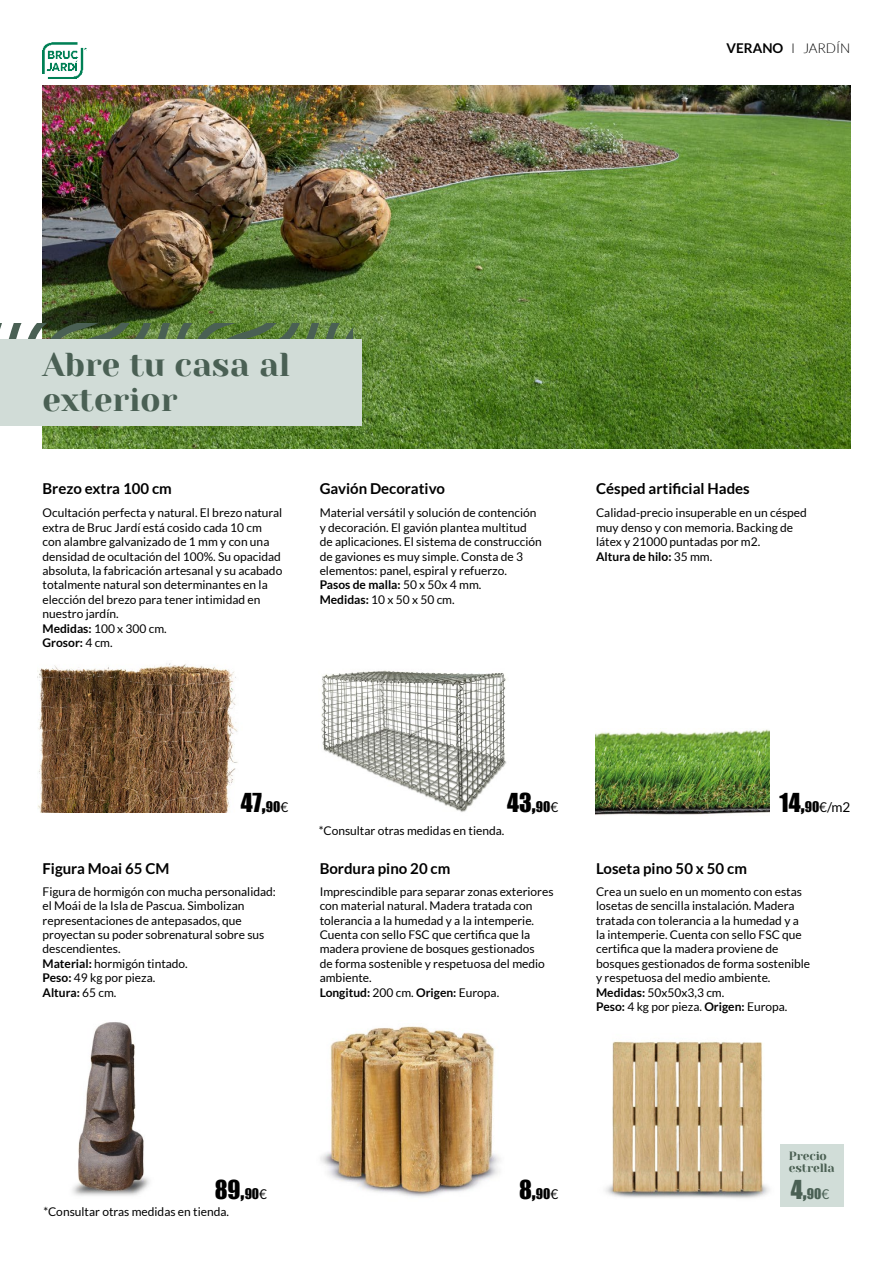
<style>
.page{position:relative;width:893px;height:1263px;background:#fff}
.page>*{position:absolute;margin:0;border:0;box-sizing:border-box;transform-origin:0 0}
.Títulos_cosas{font:33px/34.5px "Yeseva One";color:#4a6054}
.t1{font:24px "Impact";color:#000}
.t2{font:24px "Impact";color:#4a6054}
.Títulos_productos{font:700 15px "Lato";color:#000}
.t3{font:300 13.5px "Lato";color:#000}
.t4{font:13.5px "Lato";color:#000}
.Lista_con_puntos{font:12px/14.4px "Lato";color:#000}
.Lista_con_puntos-2{font:700 12px "Lato";color:#000}
.Cuerpo_párrafos_info{font:12px "Lato";color:#000}
.Títulos_cosas-2{font:12px/12px "Yeseva One";letter-spacing:-.01em;color:#4b6053}
.s1{font-weight:700}
.s2{font-weight:400}
.s3{font-size:13.5px}
.s4{font-family:"Lato";font-size:13.5px}
.s5{font-family:"Impact";font-size:24px}
.s6{font-family:"Impact"}
</style>
<div class="page">
<img style="left:43px;top:85px;width:807px;height:364px">
<img style="left:37px;top:663px;width:201px;height:150px">
<img style="left:72px;top:1022px;width:78px;height:174px">
<img style="left:595px;top:729px;width:175px;height:86px">
<img style="left:605px;top:1041px;width:239px;height:166px">
<img style="left:321px;top:670px;width:186px;height:142px">
<img style="left:320px;top:1026px;width:180px;height:171px">
<svg style="left:0;top:323px;width:353px;height:16px;background:#627e50"></svg>
<div style="left:0;top:339px;width:361px;height:86px;background:#d1dcd7"></div>
<div style="left:780px;top:1144px;width:64px;height:62px;background:#d1ddd8"></div>
<img style="left:43px;top:42px;width:43px;height:37px">
<p class="t3" style="left:727px;top:41px;width:125px"><span class="s1">VERANO</span> I JARDÍN</p>
<p class="Títulos_cosas" style="left:43px;top:346px;width:249px">Abre tu casa al exterior</p>
<p class="Títulos_productos" style="left:43px;top:480px;width:131px">Brezo extra 100 cm</p>
<p class="Lista_con_puntos" style="left:43px;top:506px;width:241px">Ocultación perfecta y natural. El brezo natural extra de Bruc Jardí está cosido cada 10 cm con alambre galvanizado de 1 mm y con una densidad de ocultación del 100%. Su opacidad absoluta, la fabricación artesanal y su acabado totalmente natural son determinantes en la elección del brezo para tener intimidad en nuestro jardín.</p>
<p class="Lista_con_puntos" style="left:43px;top:621px;width:126px"><span class="s1">Medidas:</span> 100 x 300 cm.</p>
<p class="Lista_con_puntos-2" style="left:43px;top:636px;width:72px">Grosor: <span class="s2">4 cm.</span></p>
<p class="Títulos_productos" style="left:320px;top:480px;width:127px">Gavión Decorativo</p>
<p class="Lista_con_puntos" style="left:320px;top:506px;width:224px">Material versátil y solución de contención y decoración. El gavión plantea multitud de aplicaciones. El sistema de construcción de gaviones es muy simple. Consta de 3 elementos: panel, espiral y refuerzo.</p>
<p class="Lista_con_puntos-2" style="left:320px;top:578px;width:163px">Pasos de malla: <span class="s2">50 x 50x 4 mm.</span></p>
<p class="Lista_con_puntos" style="left:320px;top:592px;width:136px"><span class="s1">Medidas:</span> 10 x 50 x 50 cm.</p>
<p class="Títulos_productos" style="left:596px;top:480px;width:155px">Césped artificial Hades</p>
<p class="Lista_con_puntos" style="left:596px;top:506px;width:212px">Calidad-precio insuperable en un césped muy denso y con memoria. Backing de</p>
<p class="Lista_con_puntos" style="left:596px;top:535px;width:166px">látex y 21000 puntadas por m2.</p>
<p class="Lista_con_puntos-2" style="left:596px;top:549px;width:118px">Altura de hilo: <span class="s2">35 mm.</span></p>
<p class="t1" style="left:241px;top:784px;width:49px">47,<span class="s3">90</span><span class="s4">€</span></p>
<p class="t1" style="left:507px;top:784px;width:53px">43,<span class="s3">90</span><span class="s4">€</span></p>
<p class="t4" style="left:780px;top:800px;width:72px"><span class="s5">14,</span><span class="s6">90</span>€/m2</p>
<p class="Cuerpo_párrafos_info" style="left:319px;top:824px;width:187px">*Consultar otras medidas en tienda.</p>
<p class="Títulos_productos" style="left:43px;top:860px;width:128px">Figura Moai 65 CM</p>
<p class="Títulos_productos" style="left:320px;top:860px;width:132px">Bordura pino 20 cm</p>
<p class="Títulos_productos" style="left:596px;top:860px;width:152px">Loseta pino 50 x 50 cm</p>
<p class="Lista_con_puntos" style="left:43px;top:884px;width:235px">Figura de hormigón con mucha personalidad: el Moái de la Isla de Pascua. Simbolizan representaciones de antepasados, que proyectan su poder sobrenatural sobre sus descendientes.</p>
<p class="Lista_con_puntos" style="left:43px;top:956px;width:147px"><span class="s1">Material:</span> hormigón tintado.</p>
<p class="Lista_con_puntos" style="left:43px;top:971px;width:114px"><span class="s1">Peso:</span> 49 kg por pieza.</p>
<p class="Lista_con_puntos-2" style="left:43px;top:985px;width:75px">Altura: <span class="s2">65 cm.</span></p>
<p class="Lista_con_puntos" style="left:320px;top:884px;width:235px">Imprescindible para separar zonas exteriores con material natural. Madera tratada con tolerancia a la humedad y a la intemperie.<br>Cuenta con sello FSC que certifica que la madera proviene de bosques gestionados<br>de forma sostenible y respetuosa del medio ambiente.</p>
<p class="Lista_con_puntos-2" style="left:320px;top:985px;width:181px">Longitud: <span class="s2">200 cm.</span> Origen: <span class="s2">Europa.</span></p>
<p class="Lista_con_puntos" style="left:596px;top:884px;width:207px">Crea un suelo en un momento con estas losetas de sencilla instalación. Madera tratada con tolerancia a la humedad y a la intemperie. Cuenta con sello FSC que certifica que la madera proviene de</p>
<p class="Lista_con_puntos" style="left:596px;top:956px;width:216px">bosques gestionados de forma sostenible</p>
<p class="Lista_con_puntos" style="left:596px;top:971px;width:176px">y respetuosa del medio ambiente.</p>
<p class="Lista_con_puntos" style="left:596px;top:985px;width:130px"><span class="s1">Medidas:</span> 50x50x3,3 cm.</p>
<p class="Lista_con_puntos" style="left:596px;top:999px;width:193px"><span class="s1">Peso:</span> 4 kg por pieza. <span class="s1">Origen:</span> Europa.</p>
<p class="t1" style="left:215px;top:1171px;width:54px">89,<span class="s3">90</span><span class="s4">€</span></p>
<p class="Cuerpo_párrafos_info" style="left:44px;top:1205px;width:187px">*Consultar otras medidas en tienda.</p>
<p class="t1" style="left:519px;top:1171px;width:41px">8,<span class="s3">90</span><span class="s4">€</span></p>
<p class="Títulos_cosas-2" style="left:789px;top:1149px;width:47px">Precio estrella</p>
<p class="t2" style="left:791px;top:1171px;width:40px">4,<span class="s3">90</span><span class="s4">€</span></p>
</div>
